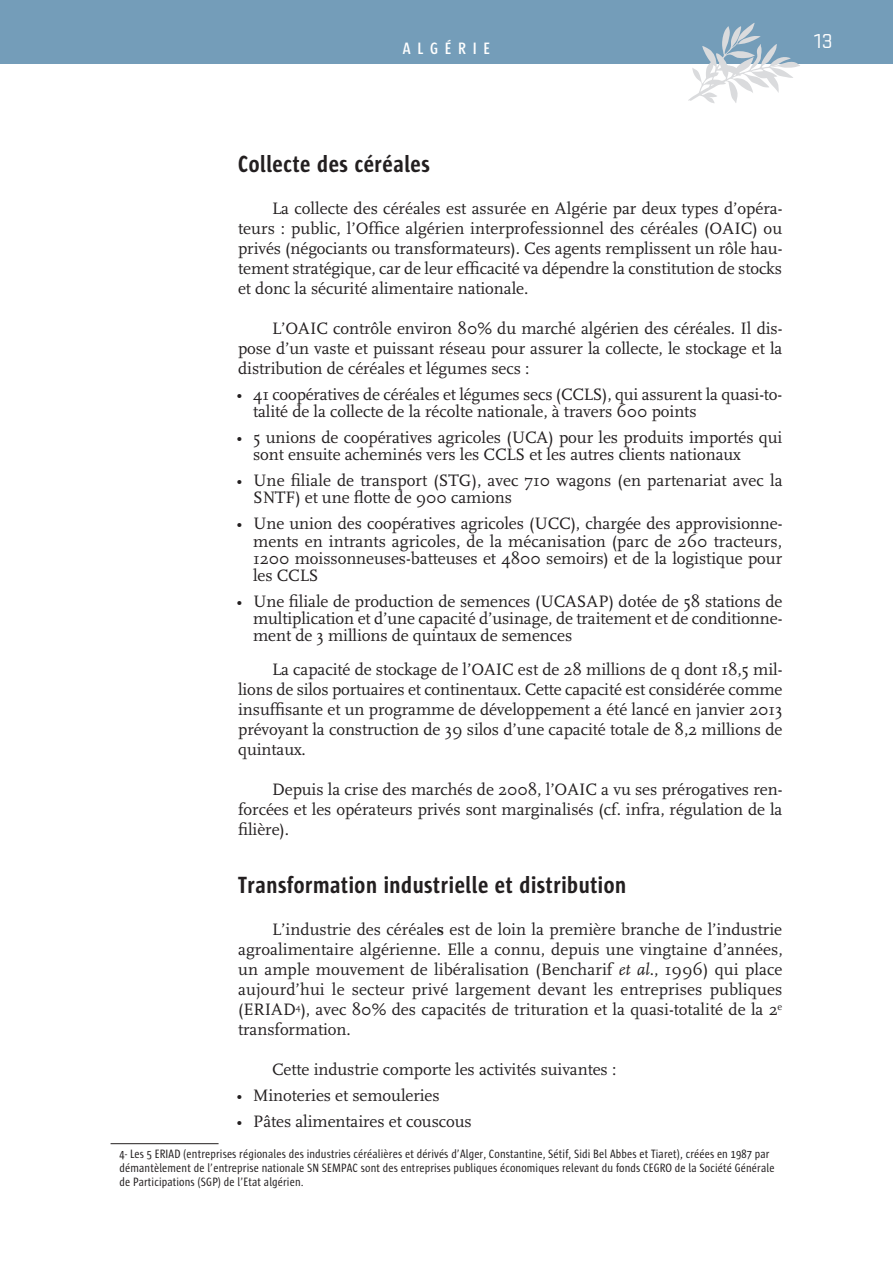
<style>
.page{position:relative;width:893px;height:1263px;background:#fff}
.page>*{position:absolute;margin:0;border:0;box-sizing:border-box;transform-origin:0 0}
.t1{font:700 24px "Sun Cd";letter-spacing:.025em;color:#231f20}
.t2{font:21px "Stratum No 2";color:#fff}
.t3{font:17.25px/20.1px "Scala";letter-spacing:-.005em;color:#231f20;text-align:justify}
.t4{font:600 16.8px "Sun Cd";letter-spacing:.4em;color:#fff}
.t5{font:12.3px/14.2px "Sun Cd";letter-spacing:.01em;color:#231f20}
.s1{font-weight:700}
.s2{font-style:italic}
</style>
<div class="page">
<div style="left:0;top:0;width:893px;height:64px;background:#749db9"></div>
<img style="left:688px;top:26px;width:62px;height:75px">
<hr style="left:111px;top:1143px;width:108px;height:1px;background:#231f20">
<p class="t4" style="left:403px;top:40px;width:89px">ALGÉRIE</p>
<p class="t2" style="left:815px;top:30px;width:20px">13</p>
<h1 class="t1" style="left:238px;top:151px;width:193px">Collecte des céréales</h1>
<p class="t3" style="left:238px;top:199px;width:546px;text-indent:34px">La collecte des céréales est assurée en Algérie par deux types d’opéra&shy;teurs : public, l’Office algérien interprofessionnel des céréales (OAIC) ou privés (négociants ou transformateurs). Ces agents remplissent un rôle hau&shy;tement stratégique, car de leur efficacité va dépendre la constitution de stocks et donc la sécurité alimentaire nationale.</p>
<p class="t3" style="left:238px;top:319px;width:546px;text-indent:34px">L’OAIC contrôle environ 80% du marché algérien des céréales. Il dis&shy;pose d’un vaste et puissant réseau pour assurer la collecte, le stockage et la distribution de céréales et légumes secs :</p>
<p class="t3" style="left:253px;top:386px;width:531px;line-height:17.2px;text-indent:-17px">• 41 coopératives de céréales et légumes secs (CCLS), qui assurent la quasi-to&shy;talité de la collecte de la récolte nationale, à travers 600 points</p>
<p class="t3" style="left:253px;top:429px;width:531px;line-height:17.2px;text-indent:-17px">• 5 unions de coopératives agricoles (UCA) pour les produits importés qui sont ensuite acheminés vers les CCLS et les autres clients nationaux</p>
<p class="t3" style="left:253px;top:472px;width:531px;line-height:17.2px;text-indent:-17px">• Une filiale de transport (STG), avec 710 wagons (en partenariat avec la<br>SNTF) et une flotte de 900 camions</p>
<p class="t3" style="left:253px;top:515px;width:531px;line-height:17.2px;text-indent:-17px">• Une union des coopératives agricoles (UCC), chargée des approvisionne&shy;ments en intrants agricoles, de la mécanisation (parc de 260 tracteurs, 1200 moissonneuses-batteuses et 4800 semoirs) et de la logistique pour les CCLS</p>
<p class="t3" style="left:253px;top:593px;width:531px;line-height:17.2px;text-indent:-17px">• Une filiale de production de semences (UCASAP) dotée de 58 stations de multiplication et d’une capacité d’usinage, de traitement et de conditionne&shy;ment de 3 millions de quintaux de semences</p>
<p class="t3" style="left:238px;top:659px;width:546px;text-indent:34px">La capacité de stockage de l’OAIC est de 28 millions de q dont 18,5 mil&shy;lions de silos portuaires et continentaux. Cette capacité est considérée comme insuffisante et un programme de développement a été lancé en janvier 2013 prévoyant la construction de 39 silos d’une capacité totale de 8,2 millions de quintaux.</p>
<p class="t3" style="left:238px;top:780px;width:546px;text-indent:34px">Depuis la crise des marchés de 2008, l’OAIC a vu ses prérogatives ren&shy;forcées et les opérateurs privés sont marginalisés (cf. infra, régulation de la filière).</p>
<h1 class="t1" style="left:238px;top:872px;width:390px">Transformation industrielle et distribution</h1>
<p class="t3" style="left:238px;top:920px;width:546px;text-indent:34px">L’industrie des céréale<span class="s1">s</span> est de loin la première branche de l’industrie agroalimentaire algérienne. Elle a connu, depuis une vingtaine d’années, un ample mouvement de libéralisation (Bencharif <span class="s2">et al</span>., 1996) qui place aujourd’hui le secteur privé largement devant les entreprises publiques (ERIAD<sup>4</sup>), avec 80% des capacités de trituration et la quasi-totalité de la 2<sup>e </sup>transformation.</p>
<p class="t3" style="left:272px;top:1060px;width:346px">Cette industrie comporte les activités suivantes :</p>
<p class="t3" style="left:237px;top:1086px;width:205px">• Minoteries et semouleries</p>
<p class="t3" style="left:237px;top:1111px;width:237px">• Pâtes alimentaires et couscous</p>
<p class="t5" style="left:120px;top:1147px;width:656px">4- Les 5 ERIAD (entreprises régionales des industries céréalières et dérivés d’Alger, Constantine, Sétif, Sidi Bel Abbes et Tiaret), créées en 1987 par démantèlement de l’entreprise nationale SN SEMPAC sont des entreprises publiques économiques relevant du fonds CEGRO de la Société Générale de Participations (SGP) de l’Etat algérien.</p>
</div>
